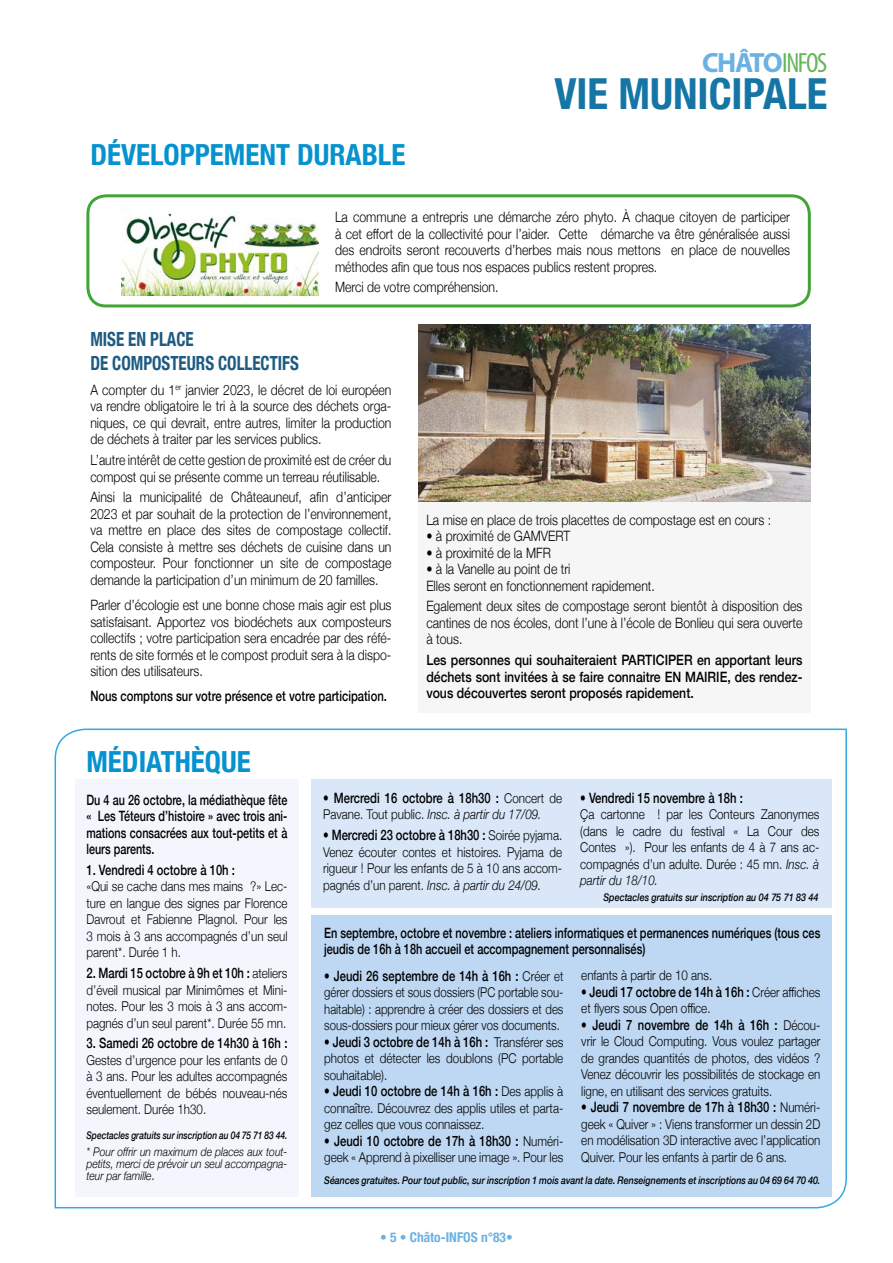
<style>
.page{position:relative;width:893px;height:1263px;background:#fff}
.page>*{position:absolute;margin:0;border:0;box-sizing:border-box;transform-origin:0 0}
.t1{font:700 condensed 42.75px "Helvetica Neue";color:#1576a6}
.t2{font:700 condensed 29.1px "Helvetica Neue";color:#0592cf}
.t3{font:700 27.9px "Myriad Pro";letter-spacing:-.065em;color:#6bb1e2}
.t4{font:700 condensed 19.5px/24px "Helvetica Neue";color:#1e5b81;scale:.87 1}
.t5{font:300 14.25px/16.5px "Helvetica Neue";color:#000;text-align:justify;scale:.86 1}
.t6{font:500 14.25px "Helvetica Neue";color:#000;scale:.79 1}
.t7{font:500 14.25px/16.5px "Helvetica Neue";color:#000;text-align:justify;scale:.86 1}
.t8{font:500 14.25px/16.5px "Helvetica Neue";color:#000;scale:.77 1}
.t9{font:500 14.25px/16.5px "Helvetica Neue";color:#000;text-align:justify;scale:.76 1}
.t10{font:300 14.25px/16.5px "Helvetica Neue";color:#000;scale:.85 1}
.t11{font:300 13.5px/16.5px "Helvetica Neue";color:#000;text-align:justify;scale:.86 1}
.t12{font:300 13.5px/16.5px "Helvetica Neue";color:#000;text-align:justify;scale:.84 1}
.t13{font:italic 300 13.5px "Helvetica Neue";color:#000;scale:.86 1}
.t14{font:700 condensed 13.5px "Helvetica Neue";color:#6bb1e2}
.t15{font:italic 300 12px/12px "Helvetica Neue";color:#000;text-align:justify;scale:.86 1}
.t16{font:italic 500 10.5px "Helvetica Neue";color:#000;scale:.85 1}
.t17{font:italic 500 10.5px "Helvetica Neue";color:#000;scale:.8 1}
.s1{font-weight:400;font-stretch:condensed;color:#65b65a}
.s2{font-weight:300;font-size:13.5px}
.s3{font-style:normal;font-size:13.5px}
.s4{font-style:normal}
.s5{font-style:italic}
</style>
<div class="page">
<svg style="left:54px;top:728px;width:793px;height:481px"></svg>
<div style="left:311px;top:916px;width:521px;height:281px;background:#bed7f2"></div>
<div style="left:311px;top:779px;width:521px;height:128px;background:#d9e7f8"></div>
<div style="left:76px;top:779px;width:223px;height:418px;background:#f3f7fd"></div>
<div style="left:86px;top:194px;width:725px;height:113px;border:3px solid #3fa535;border-radius:18px"></div>
<div style="left:418px;top:346px;width:393px;height:366px;background:#f6f6f6"></div>
<img style="left:418px;top:324px;width:393px;height:178px">
<img style="left:121px;top:212px;width:198px;height:84px">
<h2 class="t2" style="left:90px;top:131px;width:317px">DÉVELOPPEMENT DURABLE</h2>
<h3 class="t3" style="left:702px;top:45px;width:127px">CHÂTO<span class="s1">INFOS</span></h3>
<h1 class="t1" style="left:554px;top:58px;width:274px">VIE MUNICIPALE</h1>
<p class="t5" style="left:335px;top:208px;width:531px">La commune a entrepris une démarche zéro phyto. À chaque citoyen de participer à cet effort de la collectivité pour l’aider. Cette démarche va être généralisée aussi des endroits seront recouverts d’herbes mais nous mettons en place de nouvelles méthodes afin que tous nos espaces publics restent propres.</p>
<p class="t5" style="left:335px;top:278px;width:192px">Merci de votre compréhension.</p>
<h3 class="t4" style="left:90px;top:326px;width:241px">MISE EN PLACE<br>DE COMPOSTEURS COLLECTIFS</h3>
<p class="t5" style="left:90px;top:381px;width:352px">A compter du 1<sup>er</sup> janvier 2023, le décret de loi européen va rendre obligatoire le tri à la source des déchets orga&shy;niques, ce qui devrait, entre autres, limiter la production de déchets à traiter par les services publics.</p>
<p class="t10" style="left:90px;top:451px;width:356px">L’autre intérêt de cette gestion de proximité est de créer du compost qui se présente comme un terreau réutilisable.</p>
<p class="t5" style="left:90px;top:488px;width:352px">Ainsi la municipalité de Châteauneuf, afin d’anticiper 2023 et par souhait de la protection de l’environnement, va mettre en place des sites de compostage collectif.<br>Cela consiste à mettre ses déchets de cuisine dans un composteur. Pour fonctionner un site de compostage demande la participation d’un minimum de 20 familles.</p>
<p class="t5" style="left:90px;top:596px;width:352px">Parler d’écologie est une bonne chose mais agir est plus satisfaisant. Apportez vos biodéchets aux composteurs collectifs ; votre participation sera encadrée par des réfé&shy;rents de site formés et le compost produit sera à la dispo&shy;sition des utilisateurs.</p>
<p class="t6" style="left:90px;top:684px;width:377px">Nous comptons sur votre présence et votre participation.</p>
<p class="t5" style="left:426px;top:510px;width:402px">La mise en place de trois placettes de compostage est en cours :</p>
<p class="t5" style="left:426px;top:527px;width:169px">• à proximité de GAMVERT</p>
<p class="t5" style="left:426px;top:543px;width:146px">• à proximité de la MFR</p>
<p class="t5" style="left:426px;top:560px;width:267px">• à la Vanelle au point de tri<br>Elles seront en fonctionnement rapidement.</p>
<p class="t5" style="left:426px;top:597px;width:439px">Egalement deux sites de compostage seront bientôt à disposition des cantines de nos écoles, dont l’une à l’école de Bonlieu qui sera ouverte à tous.</p>
<p class="t7" style="left:426px;top:651px;width:439px">Les personnes qui souhaiteraient PARTICIPER en apportant leurs déchets sont invitées à se faire connaitre EN MAIRIE, des rendez&shy;vous découvertes seront proposés rapidement.</p>
<h2 class="t2" style="left:86px;top:738px;width:166px">MÉDIATHÈQUE</h2>
<p class="t9" style="left:86px;top:790px;width:266px">Du 4 au 26 octobre, la médiathèque fête « Les Téteurs d’histoire » avec trois ani&shy;mations consacrées aux tout-petits et à leurs parents.</p>
<p class="t6" style="left:86px;top:858px;width:190px">1. Vendredi 4 octobre à 10h :</p>
<p class="t11" style="left:86px;top:877px;width:235px">«Qui se cache dans mes mains ?» Lec&shy;ture en langue des signes par Florence Davrout et Fabienne Plagnol. Pour les 3 mois à 3 ans accompagnés d’un seul parent*. Durée 1 h.</p>
<p class="t6" style="left:86px;top:962px;width:256px">2. Mardi 15 octobre à 9h et 10h : <span class="s2">ateliers</span></p>
<p class="t11" style="left:86px;top:981px;width:235px">d’éveil musical par Minimômes et Mini&shy;notes. Pour les 3 mois à 3 ans accom&shy;pagnés d’un seul parent*. Durée 55 mn.</p>
<p class="t6" style="left:86px;top:1032px;width:256px">3. Samedi 26 octobre de 14h30 à 16h :</p>
<p class="t11" style="left:86px;top:1051px;width:235px">Gestes d’urgence pour les enfants de 0 à 3 ans. Pour les adultes accompagnés éventuellement de bébés nouveau-nés seulement. Durée 1h30.</p>
<p class="t17" style="left:86px;top:1127px;width:253px">Spectacles gratuits sur inscription au 04 75 71 83 44.</p>
<p class="t15" style="left:86px;top:1144px;width:235px">* Pour offrir un maximum de places aux tout&shy;petits, merci de prévoir un seul accompagna&shy;teur par famille<span class="s3">.</span></p>
<p class="t6" style="left:323px;top:786px;width:304px">• Mercredi 16 octobre à 18h30 : <span class="s2">Concert de</span></p>
<p class="t13" style="left:323px;top:804px;width:255px"><span class="s4">Pavane. Tout public.</span> Insc. à partir du 17/09.</p>
<p class="t6" style="left:323px;top:823px;width:304px">• Mercredi 23 octobre à 18h30 : <span class="s2">Soirée pyjama.</span></p>
<p class="t11" style="left:323px;top:842px;width:280px">Venez écouter contes et histoires. Pyjama de rigueur ! Pour les enfants de 5 à 10 ans accom&shy;pagnés d’un parent. <span class="s5">Insc. à partir du 24/09.</span></p>
<p class="t6" style="left:580px;top:786px;width:207px">• Vendredi 15 novembre à 18h :</p>
<p class="t11" style="left:580px;top:805px;width:279px">Ça cartonne ! par les Conteurs Zanonymes (dans le cadre du festival « La Cour des Contes »). Pour les enfants de 4 à 7 ans ac&shy;compagnés d’un adulte. Durée : 45 mn. <span class="s5">Insc. à partir du 18/10.</span></p>
<p class="t16" style="left:603px;top:889px;width:254px">Spectacles gratuits sur inscription au 04 75 71 83 44</p>
<p class="t8" style="left:324px;top:923px;width:646px">En septembre, octobre et novembre : ateliers informatiques et permanences numériques (tous ces jeudis de 16h à 18h accueil et accompagnement personnalisés)</p>
<p class="t6" style="left:324px;top:964px;width:304px">• Jeudi 26 septembre de 14h à 16h : <span class="s2">Créer et</span></p>
<p class="t12" style="left:324px;top:983px;width:286px">gérer dossiers et sous dossiers (PC portable sou&shy;haitable) : apprendre à créer des dossiers et des sous-dossiers pour mieux gérer vos documents.</p>
<p class="t6" style="left:324px;top:1030px;width:304px">• Jeudi 3 octobre de 14h à 16h : <span class="s2">Transférer ses</span></p>
<p class="t11" style="left:324px;top:1049px;width:279px">photos et détecter les doublons (PC portable souhaitable).</p>
<p class="t6" style="left:324px;top:1080px;width:304px">• Jeudi 10 octobre de 14h à 16h : <span class="s2">Des applis à</span></p>
<p class="t11" style="left:324px;top:1099px;width:279px">connaître. Découvrez des applis utiles et parta&shy;gez celles que vous connaissez.</p>
<p class="t6" style="left:324px;top:1129px;width:304px">• Jeudi 10 octobre de 17h à 18h30 : <span class="s2">Numéri-</span></p>
<p class="t11" style="left:324px;top:1148px;width:279px">geek « Apprend à pixelliser une image ». Pour les</p>
<p class="t11" style="left:581px;top:966px;width:154px">enfants à partir de 10 ans.</p>
<p class="t6" style="left:581px;top:980px;width:304px">• Jeudi 17 octobre de 14h à 16h : <span class="s2">Créer affiches</span></p>
<p class="t11" style="left:581px;top:999px;width:152px">et flyers sous Open office.</p>
<p class="t6" style="left:581px;top:1013px;width:304px">• Jeudi 7 novembre de 14h à 16h : <span class="s2">Décou-</span></p>
<p class="t11" style="left:581px;top:1032px;width:279px">vrir le Cloud Computing. Vous voulez partager de grandes quantités de photos, des vidéos ?<br>Venez découvrir les possibilités de stockage en ligne, en utilisant des services gratuits.</p>
<p class="t6" style="left:581px;top:1095px;width:304px">• Jeudi 7 novembre de 17h à 18h30 : <span class="s2">Numéri-</span></p>
<p class="t11" style="left:581px;top:1114px;width:279px">geek « Quiver » : Viens transformer un dessin 2D en modélisation 3D interactive avec l’application Quiver. Pour les enfants à partir de 6 ans.</p>
<p class="t16" style="left:324px;top:1171px;width:585px">Séances gratuites. Pour tout public, sur inscription 1 mois avant la date. Renseignements et inscriptions au 04 69 64 70 40.</p>
<p class="t14" style="left:380px;top:1226px;width:134px">• 5 • Châto-INFOS n°83•</p>
</div>
